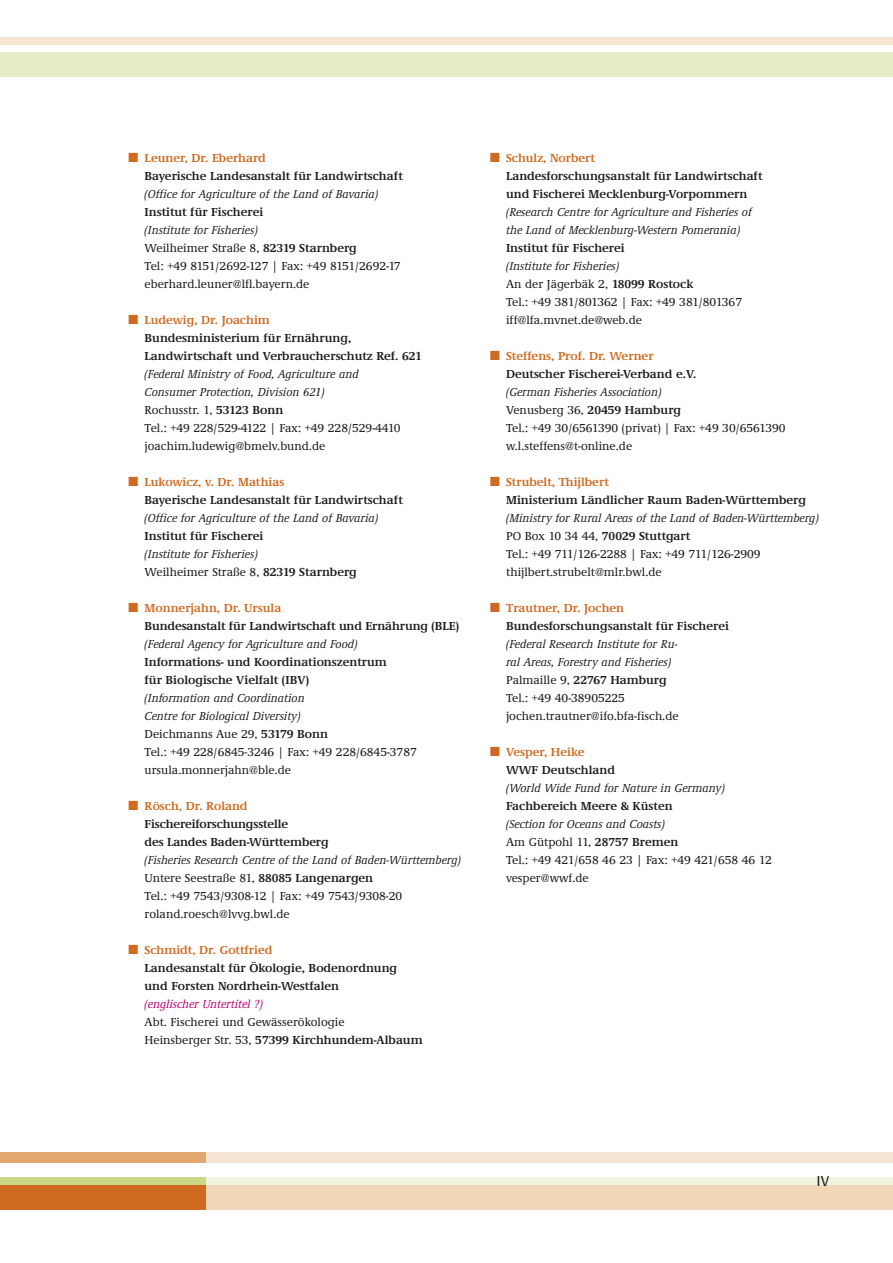
<style>
.page{position:relative;width:893px;height:1263px;background:#fff}
.page>*{position:absolute;margin:0;border:0;box-sizing:border-box;transform-origin:0 0}
.t1{font:15px "Praxis EF";color:#1f1d21}
.t2{font:500 12px/18px "Demos EF";color:#1f1d21}
.t3{font:600 12px/18px "Demos EF";color:#1f1d21}
.t4{font:italic 500 12px/18px "Demos EF";color:#1f1d21}
.t5{font:italic 500 12px "Demos EF";color:#be0075}
.s1{font-family:"The Mix Expert";font-weight:400;font-size:13.5px;color:#cf6a20}
.s2{color:#cf6a20}
.s3{font-style:italic}
.s4{font-weight:600}
.s5{font-style:normal}
.s6{font-weight:600;font-style:normal}
</style>
<div class="page">
<div style="left:0;top:1185px;width:893px;height:24px;background:#cf6a20"></div>
<div style="left:0;top:1176px;width:893px;height:9px;background:#cad786"></div>
<div style="left:0;top:1152px;width:893px;height:11px;background:#e2a870"></div>
<div style="left:0;top:52px;width:893px;height:25px;background:#e5ecc6"></div>
<div style="left:0;top:37px;width:893px;height:7px;background:#f7e6d3"></div>
<svg style="left:207px;top:1209px;width:686px;height:1px"></svg>
<div style="left:207px;top:1185px;width:686px;height:24px;background:#f1d6b7"></div>
<div style="left:207px;top:1176px;width:686px;height:9px;background:#f0f4de"></div>
<div style="left:207px;top:1152px;width:686px;height:11px;background:#f7e6d3"></div>
<p class="t3" style="left:145px;top:149px;width:260px;text-indent:-17px"><span class="s1">ó</span> <span class="s2">Leuner, Dr. Eberhard<br></span>Bayerische Landesanstalt für Landwirtschaft</p>
<p class="t4" style="left:145px;top:185px;width:235px">(Office for Agriculture of the Land of Bavaria)</p>
<p class="t3" style="left:145px;top:203px;width:120px">Institut für Fischerei</p>
<p class="t2" style="left:145px;top:221px;width:258px"><span class="s3">(Institute for Fisheries)<br></span>Weilheimer Straße 8, <span class="s4">82319 Starnberg<br></span>Tel: +49 8151/2692-127 | Fax: +49 8151/2692-17 eberhard.leuner@lfl.bayern.de</p>
<p class="t3" style="left:145px;top:311px;width:279px;text-indent:-17px"><span class="s1">ó</span> <span class="s2">Ludewig, Dr. Joachim<br></span>Bundesministerium für Ernährung,<br>Landwirtschaft und Verbraucherschutz Ref. 621</p>
<p class="t2" style="left:145px;top:365px;width:257px"><span class="s3">(Federal Ministry of Food, Agriculture and Consumer Protection, Division 621)<br></span>Rochusstr. 1, <span class="s4">53123 Bonn<br></span>Tel.: +49 228/529-4122 | Fax: +49 228/529-4410 joachim.ludewig@bmelv.bund.de</p>
<p class="t3" style="left:145px;top:473px;width:260px;text-indent:-17px"><span class="s1">ó</span> <span class="s2">Lukowicz, v. Dr. Mathias<br></span>Bayerische Landesanstalt für Landwirtschaft</p>
<p class="t4" style="left:145px;top:509px;width:235px">(Office for Agriculture of the Land of Bavaria)</p>
<p class="t3" style="left:145px;top:527px;width:120px">Institut für Fischerei</p>
<p class="t4" style="left:145px;top:545px;width:214px">(Institute for Fisheries)<br><span class="s5">Weilheimer Straße 8,</span> <span class="s6">82319 Starnberg</span></p>
<p class="t3" style="left:145px;top:599px;width:316px;text-indent:-17px"><span class="s1">ó</span> <span class="s2">Monnerjahn, Dr. Ursula<br></span>Bundesanstalt für Landwirtschaft und Ernährung (BLE)</p>
<p class="t4" style="left:145px;top:635px;width:214px">(Federal Agency for Agriculture and Food)</p>
<p class="t3" style="left:145px;top:653px;width:244px">Informations- und Koordinationszentrum für Biologische Vielfalt (IBV)</p>
<p class="t2" style="left:145px;top:689px;width:274px"><span class="s3">(Information and Coordination<br>Centre for Biological Diversity)<br></span>Deichmanns Aue 29, <span class="s4">53179 Bonn<br></span>Tel.: +49 228/6845-3246 | Fax: +49 228/6845-3787 ursula.monnerjahn@ble.de</p>
<p class="t3" style="left:145px;top:797px;width:186px;text-indent:-17px"><span class="s1">ó</span> <span class="s2">Rösch, Dr. Roland<br></span>Fischereiforschungsstelle<br>des Landes Baden-Württemberg</p>
<p class="t2" style="left:145px;top:851px;width:318px"><span class="s3">(Fisheries Research Centre of the Land of Baden-Württemberg)<br></span>Untere Seestraße 81, <span class="s4">88085 Langenargen<br></span>Tel.: +49 7543/9308-12 | Fax: +49 7543/9308-20 roland.roesch@lvvg.bwl.de</p>
<p class="t3" style="left:145px;top:941px;width:254px;text-indent:-17px"><span class="s1">ó</span> <span class="s2">Schmidt, Dr. Gottfried<br></span>Landesanstalt für Ökologie, Bodenordnung und Forsten Nordrhein-Westfalen</p>
<p class="t5" style="left:145px;top:998px;width:120px">(englischer Untertitel ?)</p>
<p class="t2" style="left:145px;top:1013px;width:280px">Abt. Fischerei und Gewässerökologie<br>Heinsberger Str. 53, <span class="s4">57399 Kirchhundem-Albaum</span></p>
<p class="t3" style="left:506px;top:149px;width:258px;text-indent:-17px"><span class="s1">ó</span> <span class="s2">Schulz, Norbert<br></span>Landesforschungsanstalt für Landwirtschaft und Fischerei Mecklenburg-Vorpommern</p>
<p class="t4" style="left:506px;top:203px;width:247px">(Research Centre for Agriculture and Fisheries of the Land of Mecklenburg-Western Pomerania)</p>
<p class="t3" style="left:506px;top:239px;width:120px">Institut für Fischerei</p>
<p class="t2" style="left:506px;top:257px;width:238px"><span class="s3">(Institute for Fisheries)<br></span>An der Jägerbäk 2, <span class="s4">18099 Rostock<br></span>Tel.: +49 381/801362 | Fax: +49 381/801367 iff@lfa.mvnet.de@web.de</p>
<p class="t3" style="left:506px;top:347px;width:192px;text-indent:-17px"><span class="s1">ó</span> <span class="s2">Steffens, Prof. Dr. Werner<br></span>Deutscher Fischerei-Verband e.V.</p>
<p class="t2" style="left:506px;top:383px;width:281px"><span class="s3">(German Fisheries Association)<br></span>Venusberg 36, <span class="s4">20459 Hamburg<br></span>Tel.: +49 30/6561390 (privat) | Fax: +49 30/6561390 w.l.steffens@t-online.de</p>
<p class="t3" style="left:506px;top:473px;width:301px;text-indent:-17px"><span class="s1">ó</span> <span class="s2">Strubelt, Thijlbert<br></span>Ministerium Ländlicher Raum Baden-Württemberg</p>
<p class="t2" style="left:506px;top:509px;width:314px"><span class="s3">(Ministry for Rural Areas of the Land of Baden-Württemberg)<br></span>PO Box 10 34 44, <span class="s4">70029 Stuttgart<br></span>Tel.: +49 711/126-2288 | Fax: +49 711/126-2909 thijlbert.strubelt@mlr.bwl.de</p>
<p class="t3" style="left:506px;top:599px;width:224px;text-indent:-17px"><span class="s1">ó</span> <span class="s2">Trautner, Dr. Jochen<br></span>Bundesforschungsanstalt für Fischerei</p>
<p class="t2" style="left:506px;top:635px;width:174px"><span class="s3">(Federal Research Institute for Ru&shy;ral Areas, Forestry and Fisheries)<br></span>Palmaille 9, <span class="s4">22767 Hamburg<br></span>Tel.: +49 40-38905225 jochen.trautner@ifo.bfa-fisch.de</p>
<p class="t3" style="left:506px;top:743px;width:111px;text-indent:-17px"><span class="s1">ó</span> <span class="s2">Vesper, Heike<br></span>WWF Deutschland</p>
<p class="t4" style="left:506px;top:779px;width:220px">(World Wide Fund for Nature in Germany)</p>
<p class="t3" style="left:506px;top:797px;width:168px">Fachbereich Meere &amp; Küsten</p>
<p class="t2" style="left:506px;top:815px;width:267px"><span class="s3">(Section for Oceans and Coasts)<br></span>Am Gütpohl 11, <span class="s4">28757 Bremen<br></span>Tel.: +49 421/658 46 23 | Fax: +49 421/658 46 12 vesper@wwf.de</p>
<p class="t1" style="left:816px;top:1173px;width:14px">IV</p>
</div>
